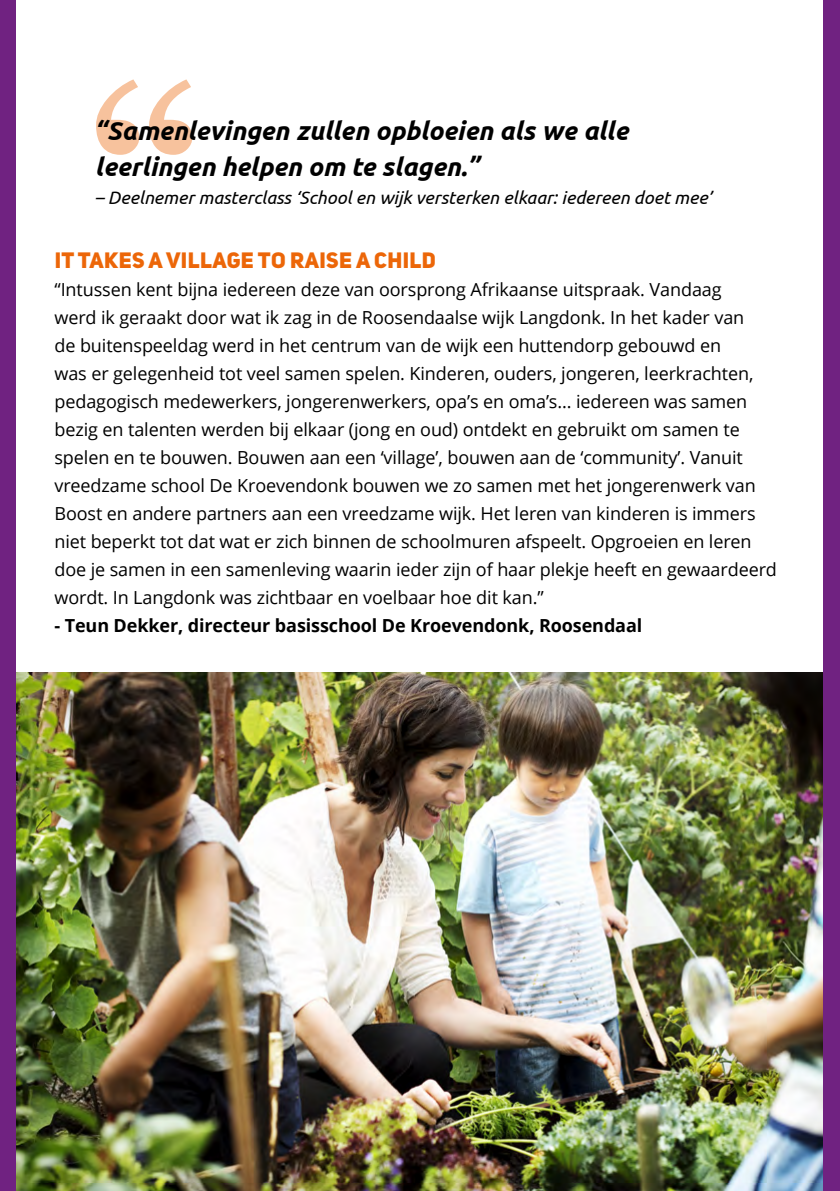
<style>
.page{position:relative;width:840px;height:1191px;background:#fff}
.page>*{position:absolute;margin:0;border:0;box-sizing:border-box;transform-origin:0 0}
.t1{font:italic 700 26px/36px "Ubuntu";color:#000}
.t2{font:22px "Uni Sans Heavy CAPS";letter-spacing:.02em;color:#ec6608}
.t3{font:18px/28px "Open Sans";letter-spacing:-.005em;color:#000}
.t4{font:italic 18px "Ubuntu";color:#000}
.t5{font:700 18px "Open Sans";letter-spacing:-.005em;color:#000}
</style>
<div class="page">
<img style="left:15px;top:672px;width:808px;height:519px">
<div style="left:0;top:0;width:15px;height:1191px;background:#702281"></div>
<div style="left:823px;top:0;width:16px;height:1191px;background:#702281"></div>
<svg style="left:96px;top:79px;width:96px;height:76px"></svg>
<h1 class="t1" style="left:95px;top:112px;width:534px">“Samenlevingen zullen opbloeien als we alle leerlingen helpen om te slagen.”</h1>
<p class="t4" style="left:95px;top:186px;width:618px">– Deelnemer masterclass ‘School en wijk versterken elkaar: iedereen doet mee’</p>
<p class="t2" style="left:55px;top:246px;width:382px">IT TAKES A VILLAGE TO RAISE A CHILD</p>
<p class="t3" style="left:54px;top:275px;width:723px">“Intussen kent bijna iedereen deze van oorsprong Afrikaanse uitspraak. Vandaag<br>werd ik geraakt door wat ik zag in de Roosendaalse wijk Langdonk. In het kader van<br>de buitenspeeldag werd in het centrum van de wijk een huttendorp gebouwd en<br>was er gelegenheid tot veel samen spelen. Kinderen, ouders, jongeren, leerkrachten, pedagogisch medewerkers, jongerenwerkers, opa’s en oma’s… iedereen was samen bezig en talenten werden bij elkaar (jong en oud) ontdekt en gebruikt om samen te spelen en te bouwen. Bouwen aan een ‘village’, bouwen aan de ‘community’. Vanuit vreedzame school De Kroevendonk bouwen we zo samen met het jongerenwerk van Boost en andere partners aan een vreedzame wijk. Het leren van kinderen is immers niet beperkt tot dat wat er zich binnen de schoolmuren afspeelt. Opgroeien en leren doe je samen in een samenleving waarin ieder zijn of haar plekje heeft en gewaardeerd wordt. In Langdonk was zichtbaar en voelbaar hoe dit kan.”</p>
<p class="t5" style="left:54px;top:613px;width:589px">- Teun Dekker, directeur basisschool De Kroevendonk, Roosendaal</p>
</div>
